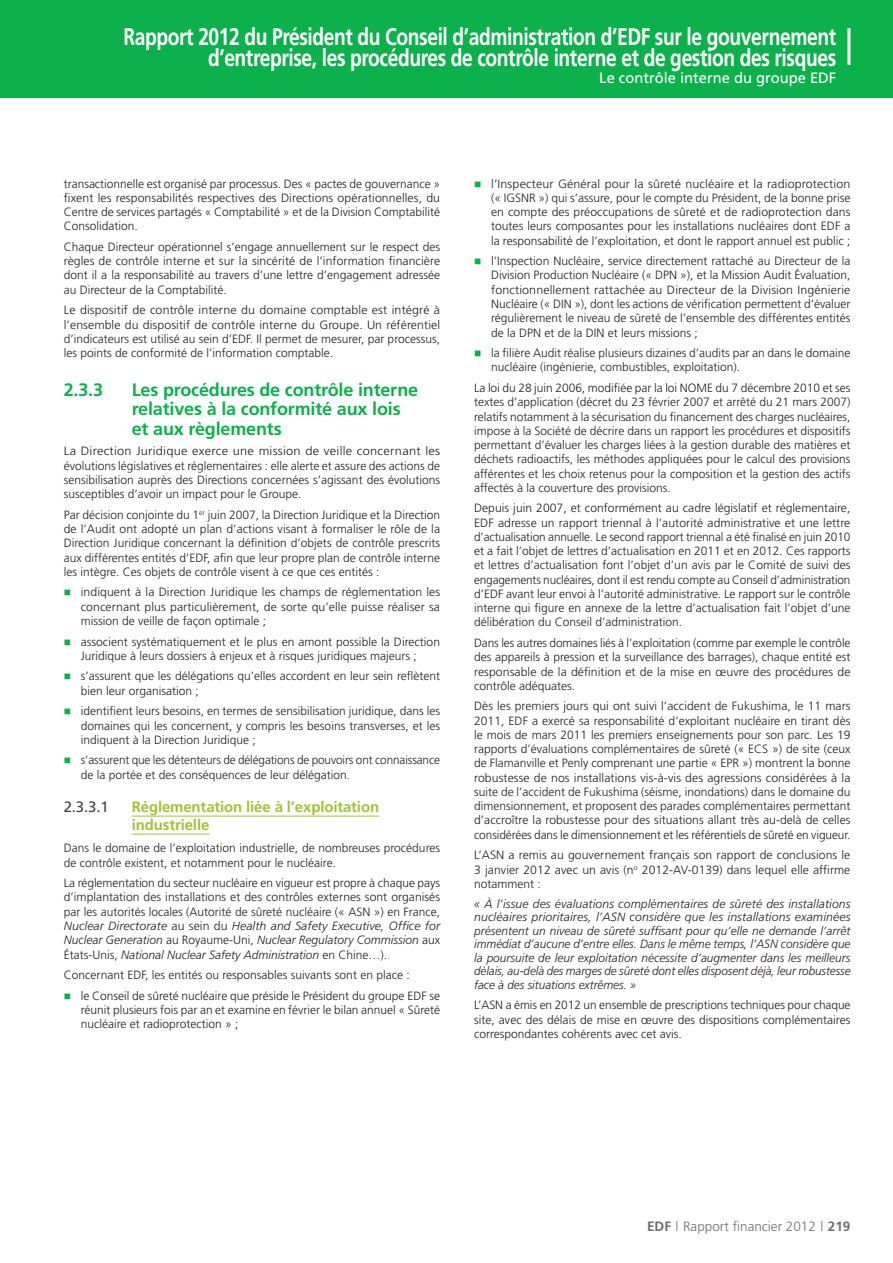
<style>
.page{position:relative;width:893px;height:1263px;background:#fff}
.page>*{position:absolute;margin:0;border:0;box-sizing:border-box;transform-origin:0 0}
.t1{font:700 24px/21px "Frutiger LT Std";letter-spacing:-.02em;color:#fff;text-align:right;scale:.8 1}
.t2{font:700 18px/19.5px "Frutiger LT Std";letter-spacing:-.01em;color:#0cb14b}
.t3{font:700 15px/18px "Frutiger LT Std";letter-spacing:-.01em;color:#9dc435}
.t4{font:15px "Frutiger LT Std";color:#fff}
.t5{font:15px "Frutiger LT Std";color:#404041}
.t6{font:300 13.5px "Frutiger LT Std";color:#6d6e70}
.t7{font:300 12px/14.2px "Frutiger LT Std";color:#231f20;text-align:justify}
.t8{font:300 12px/14.2px "Frutiger LT Std";color:#231f20;text-align:justify;scale:1.04 1}
.t9{font:italic 300 12px/13.5px "Frutiger LT Std";color:#231f20;text-align:justify}
.t10{font:300 12px/14.2px "Frutiger LT Std";color:#231f20;text-align:justify;scale:1.07 1}
.s1{font-style:italic}
.s2{font-weight:700}
</style>
<div class="page">
<div style="left:0;top:0;width:893px;height:98px;background:#0cb14b"></div>
<hr style="left:847px;top:28px;width:3px;height:37px;background:#fff">
<hr style="left:132px;top:816px;width:247px;height:1px;background:#9dc435">
<hr style="left:132px;top:834px;width:77px;height:1px;background:#9dc435">
<h1 class="t1" style="left:124px;top:27px;width:892px">Rapport 2012 du Président du Conseil d’administration d’EDF sur le gouvernement d’entreprise, les procédures de contrôle interne et de gestion des risques</h1>
<p class="t4" style="left:599px;top:71px;width:238px">Le contrôle interne du groupe EDF</p>
<p class="t7" style="left:64px;top:177px;width:378px">transactionnelle est organisé par processus. Des « pactes de gouvernance » fixent les responsabilités respectives des Directions opérationnelles, du Centre de services partagés « Comptabilité » et de la Division Comptabilité Consolidation.</p>
<p class="t7" style="left:64px;top:240px;width:378px">Chaque Directeur opérationnel s’engage annuellement sur le respect des règles de contrôle interne et sur la sincérité de l’information financière dont il a la responsabilité au travers d’une lettre d’engagement adressée au Directeur de la Comptabilité.</p>
<p class="t8" style="left:64px;top:304px;width:363px">Le dispositif de contrôle interne du domaine comptable est intégré à l’ensemble du dispositif de contrôle interne du Groupe. Un référentiel d’indicateurs est utilisé au sein d’EDF. Il permet de mesurer, par processus, les points de conformité de l’information comptable.</p>
<h2 class="t2" style="left:64px;top:381px;width:41px">2.3.3</h2>
<h2 class="t2" style="left:132px;top:381px;width:288px">Les procédures de contrôle interne relatives à la conformité aux lois et aux règlements</h2>
<p class="t10" style="left:64px;top:445px;width:353px">La Direction Juridique exerce une mission de veille concernant les évolutions législatives et réglementaires : elle alerte et assure des actions de sensibilisation auprès des Directions concernées s’agissant des évolutions susceptibles d’avoir un impact pour le Groupe.</p>
<p class="t7" style="left:64px;top:508px;width:378px">Par décision conjointe du 1<sup>er</sup> juin 2007, la Direction Juridique et la Direction de l’Audit ont adopté un plan d’actions visant à formaliser le rôle de la Direction Juridique concernant la définition d’objets de contrôle prescrits aux différentes entités d’EDF, afin que leur propre plan de contrôle interne les intègre. Ces objets de contrôle visent à ce que ces entités :</p>
<p class="t7" style="left:81px;top:586px;width:361px">indiquent à la Direction Juridique les champs de réglementation les concernant plus particulièrement, de sorte qu’elle puisse réaliser sa mission de veille de façon optimale ;</p>
<p class="t7" style="left:81px;top:635px;width:361px">associent systématiquement et le plus en amont possible la Direction<br>Juridique à leurs dossiers à enjeux et à risques juridiques majeurs ;</p>
<p class="t7" style="left:81px;top:670px;width:361px">s’assurent que les délégations qu’elles accordent en leur sein reflètent bien leur organisation ;</p>
<p class="t7" style="left:81px;top:705px;width:361px">identifient leurs besoins, en termes de sensibilisation juridique, dans les domaines qui les concernent, y compris les besoins transverses, et les indiquent à la Direction Juridique ;</p>
<p class="t7" style="left:81px;top:754px;width:361px">s’assurent que les détenteurs de délégations de pouvoirs ont connaissance de la portée et des conséquences de leur délégation.</p>
<p class="t5" style="left:64px;top:800px;width:46px">2.3.3.1</p>
<p class="t3" style="left:132px;top:798px;width:249px">Réglementation liée à l’exploitation industrielle</p>
<p class="t7" style="left:64px;top:842px;width:378px">Dans le domaine de l’exploitation industrielle, de nombreuses procédures de contrôle existent, et notamment pour le nucléaire.</p>
<p class="t7" style="left:64px;top:876px;width:378px">La réglementation du secteur nucléaire en vigueur est propre à chaque pays d’implantation des installations et des contrôles externes sont organisés par les autorités locales (Autorité de sûreté nucléaire (« ASN ») en France, <span class="s1">Nuclear Directorate</span> au sein du <span class="s1">Health and Safety Executive, Office for Nuclear Generation</span> au Royaume-Uni, <span class="s1">Nuclear Regulatory Commission</span> aux États-Unis, <span class="s1">National Nuclear Safety Administration</span> en Chine…).</p>
<p class="t7" style="left:81px;top:965px;width:361px;line-height:20.7px;text-indent:-17px">Concernant EDF, les entités ou responsables suivants sont en place :<br>le Conseil de sûreté nucléaire que préside le Président du groupe EDF se</p>
<p class="t7" style="left:81px;top:1003px;width:361px">réunit plusieurs fois par an et examine en février le bilan annuel « Sûreté nucléaire et radioprotection » ;</p>
<p class="t8" style="left:491px;top:177px;width:347px">l’Inspecteur Général pour la sûreté nucléaire et la radioprotection (« IGSNR ») qui s’assure, pour le compte du Président, de la bonne prise en compte des préoccupations de sûreté et de radioprotection dans toutes leurs composantes pour les installations nucléaires dont EDF a la responsabilité de l’exploitation, et dont le rapport annuel est public ;</p>
<p class="t7" style="left:491px;top:255px;width:361px">l’Inspection Nucléaire, service directement rattaché au Directeur de la Division Production Nucléaire (« DPN »), et la Mission Audit Évaluation, fonctionnellement rattachée au Directeur de la Division Ingénierie Nucléaire (« DIN »), dont les actions de vérification permettent d’évaluer régulièrement le niveau de sûreté de l’ensemble des différentes entités de la DPN et de la DIN et leurs missions ;</p>
<p class="t7" style="left:491px;top:346px;width:361px">la filière Audit réalise plusieurs dizaines d’audits par an dans le domaine nucléaire (ingénierie, combustibles, exploitation).</p>
<p class="t7" style="left:474px;top:381px;width:378px">La loi du 28 juin 2006, modifiée par la loi NOME du 7 décembre 2010 et ses textes d’application (décret du 23 février 2007 et arrêté du 21 mars 2007) relatifs notamment à la sécurisation du financement des charges nucléaires, impose à la Société de décrire dans un rapport les procédures et dispositifs permettant d’évaluer les charges liées à la gestion durable des matières et déchets radioactifs, les méthodes appliquées pour le calcul des provisions afférentes et les choix retenus pour la composition et la gestion des actifs affectés à la couverture des provisions.</p>
<p class="t7" style="left:474px;top:502px;width:378px">Depuis juin 2007, et conformément au cadre législatif et réglementaire, EDF adresse un rapport triennal à l’autorité administrative et une lettre d’actualisation annuelle. Le second rapport triennal a été finalisé en juin 2010 et a fait l’objet de lettres d’actualisation en 2011 et en 2012. Ces rapports et lettres d’actualisation font l’objet d’un avis par le Comité de suivi des engagements nucléaires, dont il est rendu compte au Conseil d’administration d’EDF avant leur envoi à l’autorité administrative. Le rapport sur le contrôle interne qui figure en annexe de la lettre d’actualisation fait l’objet d’une délibération du Conseil d’administration.</p>
<p class="t7" style="left:474px;top:636px;width:378px">Dans les autres domaines liés à l’exploitation (comme par exemple le contrôle des appareils à pression et la surveillance des barrages), chaque entité est responsable de la définition et de la mise en œuvre des procédures de contrôle adéquates.</p>
<p class="t7" style="left:474px;top:700px;width:378px">Dès les premiers jours qui ont suivi l’accident de Fukushima, le 11 mars 2011, EDF a exercé sa responsabilité d’exploitant nucléaire en tirant dès le mois de mars 2011 les premiers enseignements pour son parc. Les 19 rapports d’évaluations complémentaires de sûreté (« ECS ») de site (ceux de Flamanville et Penly comprenant une partie « EPR ») montrent la bonne robustesse de nos installations vis-à-vis des agressions considérées à la suite de l’accident de Fukushima (séisme, inondations) dans le domaine du dimensionnement, et proposent des parades complémentaires permettant d’accroître la robustesse pour des situations allant très au-delà de celles considérées dans le dimensionnement et les référentiels de sûreté en vigueur.</p>
<p class="t7" style="left:474px;top:849px;width:378px">L’ASN a remis au gouvernement français son rapport de conclusions le 3 janvier 2012 avec un avis (n<sup>o</sup> 2012-AV-0139) dans lequel elle affirme notamment :</p>
<p class="t9" style="left:474px;top:897px;width:378px">« À l’issue des évaluations complémentaires de sûreté des installations nucléaires prioritaires, l’ASN considère que les installations examinées présentent un niveau de sûreté suffisant pour qu’elle ne demande l’arrêt immédiat d’aucune d’entre elles. Dans le même temps, l’ASN considère que la poursuite de leur exploitation nécessite d’augmenter dans les meilleurs délais, au-delà des marges de sûreté dont elles disposent déjà, leur robustesse face à des situations extrêmes. »</p>
<p class="t7" style="left:474px;top:999px;width:378px">L’ASN a émis en 2012 un ensemble de prescriptions techniques pour chaque site, avec des délais de mise en œuvre des dispositions complémentaires correspondantes cohérents avec cet avis.</p>
<p class="t6" style="left:647px;top:1220px;width:205px"><span class="s2">EDF</span> l Rapport financier 2012 l <span class="s2">219</span></p>
</div>
